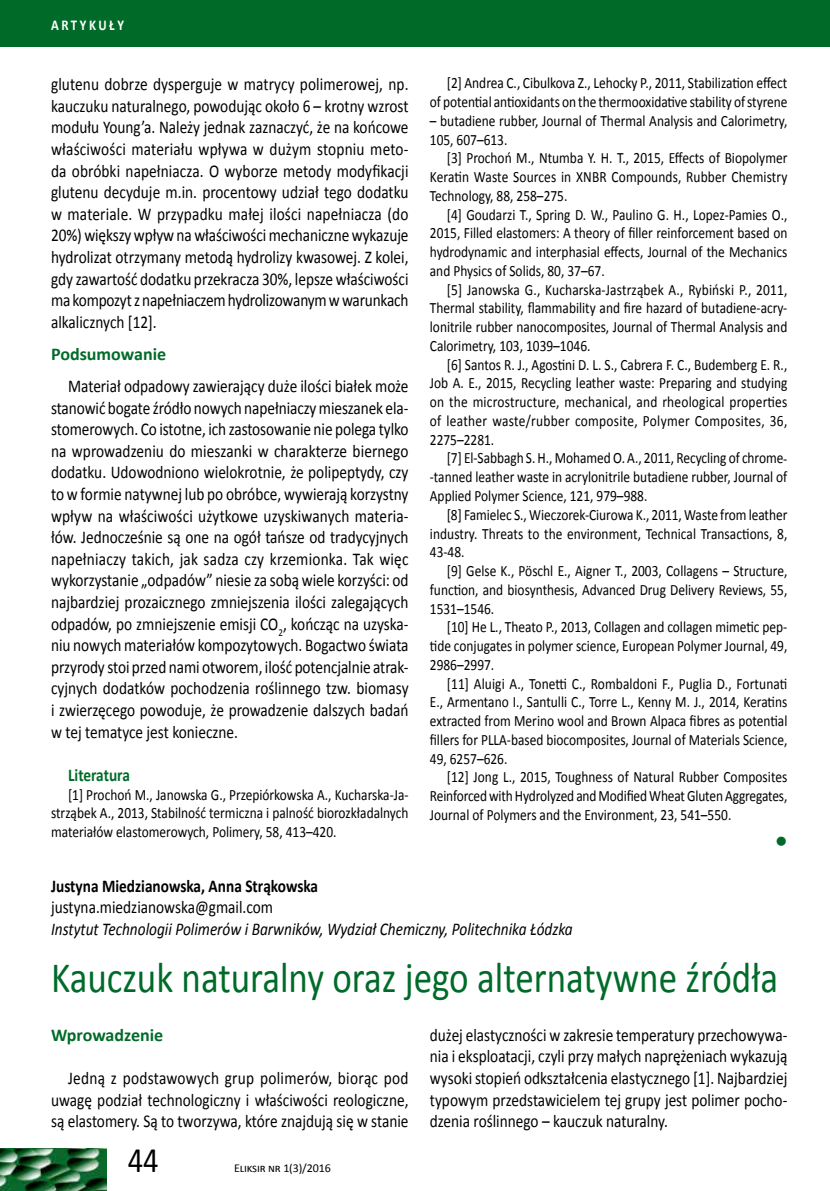
<style>
.page{position:relative;width:830px;height:1191px;background:#fff}
.page>*{position:absolute;margin:0;border:0;box-sizing:border-box;transform-origin:0 0}
.t1{font:43.5px "Calibri";color:#006b29;scale:.85 1}
.t2{font:36px "Calibri";color:#000;scale:.85 1}
.t3{font:18px/21.6px "Calibri";color:#000;text-align:justify;scale:.85 1}
.t4{font:italic 18px "Calibri";color:#000;scale:.85 1}
.t5{font:700 18px "Calibri";color:#000;scale:.85 1}
.t6{font:700 18px "Calibri";color:#006b29}
.t7{font:700 18px "Calibri";color:#006b29;scale:.85 1}
.t8{font:15.75px/18.8px "Calibri";color:#000;text-align:justify;scale:.85 1}
.t9{font:15.75px "Wingdings";color:#006b29}
.t10{font:700 15px "Calibri";letter-spacing:.2em;color:#fff;scale:.85 1}
.t11{font:12px "Calibri";letter-spacing:-.01em;color:#000}
</style>
<div class="page">
<div style="left:0;top:0;width:829px;height:47px;background:#006b29"></div>
<img style="left:0;top:1148px;width:107px;height:43px">
<p class="t10" style="left:51px;top:16px;width:87px">ARTYKUŁY</p>
<p class="t3" style="left:51px;top:73px;width:422px">glutenu dobrze dysperguje w matrycy polimerowej, np. kauczuku naturalnego, powodując około 6 – krotny wzrost modułu Young’a. Należy jednak zaznaczyć, że na końcowe właściwości materiału wpływa w dużym stopniu meto&shy;da obróbki napełniacza. O wyborze metody modyfikacji glutenu decyduje m.in. procentowy udział tego dodatku w materiale. W przypadku małej ilości napełniacza (do 20%) większy wpływ na właściwości mechaniczne wykazuje hydrolizat otrzymany metodą hydrolizy kwasowej. Z kolei, gdy zawartość dodatku przekracza 30%, lepsze właściwości ma kompozyt z napełniaczem hydrolizowanym w warunkach alkalicznych [12].</p>
<p class="t6" style="left:51px;top:342px;width:117px">Podsumowanie</p>
<p class="t3" style="left:51px;top:375px;width:422px;text-indent:17px">Materiał odpadowy zawierający duże ilości białek może stanowić bogate źródło nowych napełniaczy mieszanek ela&shy;stomerowych. Co istotne, ich zastosowanie nie polega tylko na wprowadzeniu do mieszanki w charakterze biernego dodatku. Udowodniono wielokrotnie, że polipeptydy, czy to w formie natywnej lub po obróbce, wywierają korzystny wpływ na właściwości użytkowe uzyskiwanych materia&shy;łów. Jednocześnie są one na ogół tańsze od tradycyjnych napełniaczy takich, jak sadza czy krzemionka. Tak więc wykorzystanie „odpadów” niesie za sobą wiele korzyści: od najbardziej prozaicznego zmniejszenia ilości zalegających odpadów, po zmniejszenie emisji CO<sub>2</sub>, kończąc na uzyska&shy;niu nowych materiałów kompozytowych. Bogactwo świata przyrody stoi przed nami otworem, ilość potencjalnie atrak&shy;cyjnych dodatków pochodzenia roślinnego tzw. biomasy i zwierzęcego powoduje, że prowadzenie dalszych badań w tej tematyce jest konieczne.</p>
<p class="t7" style="left:68px;top:763px;width:74px">Literatura</p>
<p class="t8" style="left:51px;top:785px;width:422px;text-indent:17px">[1] Prochoń M., Janowska G., Przepiórkowska A., Kucharska-Ja&shy;strząbek A., 2013, Stabilność termiczna i palność biorozkładalnych materiałów elastomerowych, Polimery, 58, 413–420.</p>
<p class="t8" style="left:429px;top:74px;width:422px;text-align:right">[2] Andrea C., Cibulkova Z., Lehocky P., 2011, Stabilization effect<br>of potential antioxidants on the thermooxidative stability of styrene</p>
<p class="t8" style="left:429px;top:111px;width:422px">– butadiene rubber, Journal of Thermal Analysis and Calorimetry,<br>105, 607–613.</p>
<p class="t8" style="left:429px;top:149px;width:422px;text-indent:17px">[3] Prochoń M., Ntumba Y. H. T., 2015, Effects of Biopolymer Keratin Waste Sources in XNBR Compounds, Rubber Chemistry Technology, 88, 258–275.</p>
<p class="t8" style="left:429px;top:205px;width:422px;text-indent:17px">[4] Goudarzi T., Spring D. W., Paulino G. H., Lopez-Pamies O., 2015, Filled elastomers: A theory of filler reinforcement based on hydrodynamic and interphasial effects, Journal of the Mechanics and Physics of Solids, 80, 37–67.</p>
<p class="t8" style="left:429px;top:280px;width:422px;text-indent:17px">[5] Janowska G., Kucharska-Jastrząbek A., Rybiński P., 2011, Thermal stability, flammability and fire hazard of butadiene-acry&shy;lonitrile rubber nanocomposites, Journal of Thermal Analysis and Calorimetry, 103, 1039–1046.</p>
<p class="t8" style="left:429px;top:355px;width:422px;text-indent:17px">[6] Santos R. J., Agostini D. L. S., Cabrera F. C., Budemberg E. R., Job A. E., 2015, Recycling leather waste: Preparing and studying on the microstructure, mechanical, and rheological properties of leather waste/rubber composite, Polymer Composites, 36, 2275–2281.</p>
<p class="t8" style="left:429px;top:449px;width:422px;text-indent:17px">[7] El-Sabbagh S. H., Mohamed O. A., 2011, Recycling of chrome--tanned leather waste in acrylonitrile butadiene rubber, Journal of Applied Polymer Science, 121, 979–988.</p>
<p class="t8" style="left:429px;top:505px;width:422px;text-indent:17px">[8] Famielec S., Wieczorek-Ciurowa K., 2011, Waste from leather industry. Threats to the environment, Technical Transactions, 8, 43-48.</p>
<p class="t8" style="left:429px;top:561px;width:422px;text-indent:17px">[9] Gelse K., Pöschl E., Aigner T., 2003, Collagens – Structure, function, and biosynthesis, Advanced Drug Delivery Reviews, 55, 1531–1546.</p>
<p class="t8" style="left:429px;top:617px;width:422px;text-indent:17px">[10] He L., Theato P., 2013, Collagen and collagen mimetic pep&shy;tide conjugates in polymer science, European Polymer Journal, 49, 2986–2997.</p>
<p class="t8" style="left:429px;top:674px;width:422px;text-indent:17px">[11] Aluigi A., Tonetti C., Rombaldoni F., Puglia D., Fortunati E., Armentano I., Santulli C., Torre L., Kenny M. J., 2014, Keratins extracted from Merino wool and Brown Alpaca fibres as potential fillers for PLLA-based biocomposites, Journal of Materials Science, 49, 6257–626.</p>
<p class="t8" style="left:429px;top:767px;width:422px;text-indent:17px">[12] Jong L., 2015, Toughness of Natural Rubber Composites Reinforced with Hydrolyzed and Modified Wheat Gluten Aggregates, Journal of Polymers and the Environment, 23, 541–550.</p>
<p class="t9" style="left:775px;top:833px;width:13px">●</p>
<p class="t5" style="left:51px;top:874px;width:315px">Justyna Miedzianowska, Anna Strąkowska</p>
<p class="t3" style="left:51px;top:896px;width:262px">justyna.miedzianowska@gmail.com</p>
<p class="t4" style="left:51px;top:916px;width:615px">Instytut Technologii Polimerów i Barwników, Wydział Chemiczny, Politechnika Łódzka</p>
<h1 class="t1" style="left:51px;top:950px;width:856px">Kauczuk naturalny oraz jego alternatywne źródła</h1>
<p class="t6" style="left:51px;top:1023px;width:114px">Wprowadzenie</p>
<p class="t3" style="left:51px;top:1067px;width:422px;text-indent:17px">Jedną z podstawowych grup polimerów, biorąc pod uwagę podział technologiczny i właściwości reologiczne, są elastomery. Są to tworzywa, które znajdują się w stanie</p>
<h2 class="t2" style="left:128px;top:1137px;width:38px">44</h2>
<p class="t11" style="left:234px;top:1160px;width:98px">Eliksir nr 1(3)/2016</p>
<p class="t3" style="left:429px;top:1024px;width:422px">dużej elastyczności w zakresie temperatury przechowywa&shy;nia i eksploatacji, czyli przy małych naprężeniach wykazują wysoki stopień odkształcenia elastycznego [1]. Najbardziej typowym przedstawicielem tej grupy jest polimer pocho&shy;dzenia roślinnego – kauczuk naturalny.</p>
</div>
